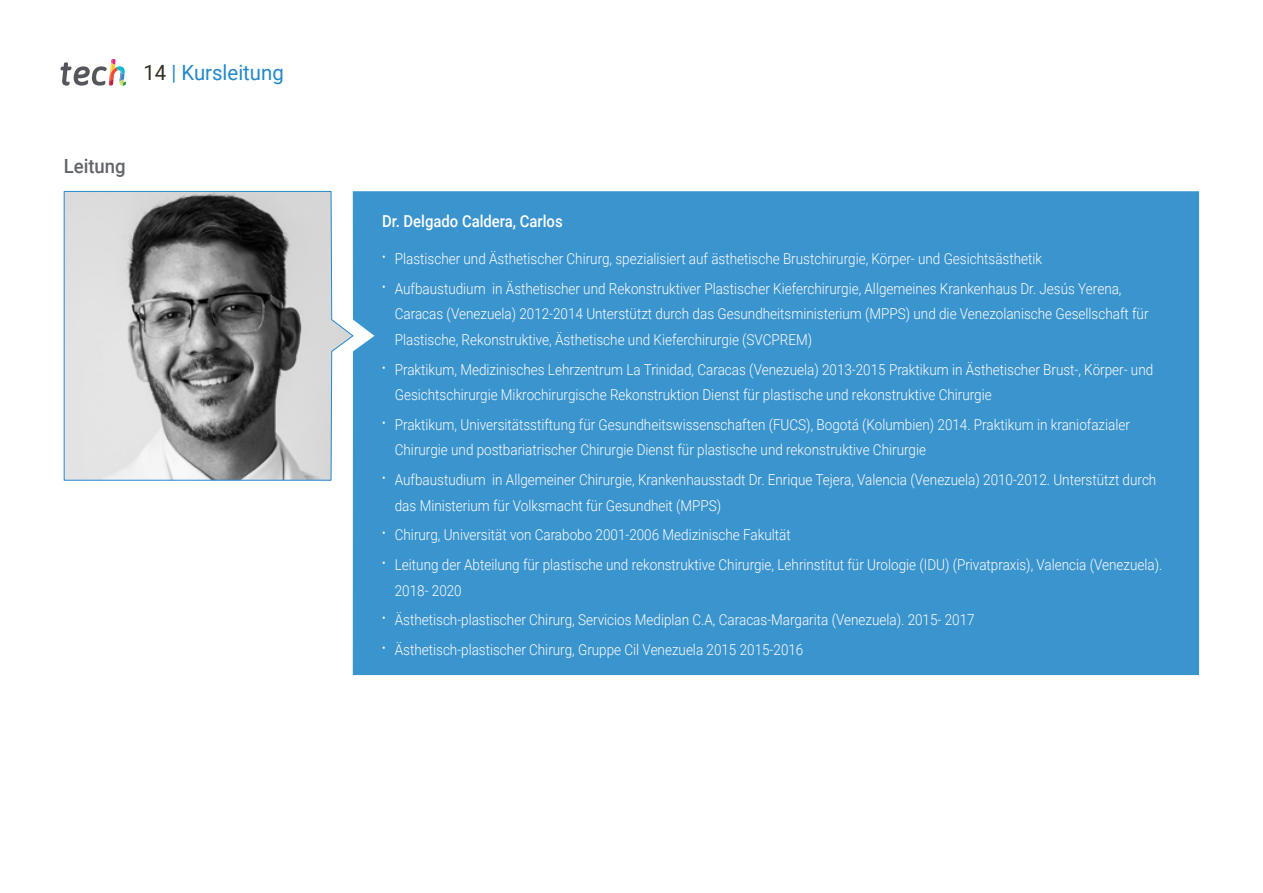
<style>
.page{position:relative;width:1263px;height:893px;background:#fff}
.page>*{position:absolute;margin:0;border:0;box-sizing:border-box;transform-origin:0 0}
.t1{font:21px "Roboto";color:#2488c9}
.t2{font:500 19.5px "Roboto";color:#61646a;scale:.95 1}
.t3{font:500 16.5px "Roboto";color:#fff;scale:.9 1}
.t4{font:300 15px/25.5px "Roboto";color:#fff;scale:.9 1}
.s1{color:#312e20}
</style>
<div class="page">
<svg style="left:61px;top:59px;width:65px;height:27px"></svg>
<div style="left:353px;top:191px;width:846px;height:484px;background:#3a94ce"></div>
<svg style="left:64px;top:191px;width:290px;height:290px;background:#a6a8a8"></svg>
<h1 class="t1" style="left:144px;top:57px;width:142px"><span class="s1">14</span> | Kursleitung</h1>
<h2 class="t2" style="left:64px;top:152px;width:67px">Leitung</h2>
<p class="t3" style="left:382px;top:210px;width:202px">Dr. Delgado Caldera, Carlos</p>
<p class="t4" style="left:382px;top:246px;width:735px"><sup>•</sup> Plastischer und Ästhetischer Chirurg, spezialisiert auf ästhetische Brustchirurgie, Körper- und Gesichtsästhetik</p>
<p class="t4" style="left:395px;top:275px;width:839px;text-indent:-13px"><sup>•</sup> Aufbaustudium in Ästhetischer und Rekonstruktiver Plastischer Kieferchirurgie, Allgemeines Krankenhaus Dr. Jesús Yerena,<br>Caracas (Venezuela) 2012-2014 Unterstützt durch das Gesundheitsministerium (MPPS) und die Venezolanische Gesellschaft für<br>Plastische, Rekonstruktive, Ästhetische und Kieferchirurgie (SVCPREM)</p>
<p class="t4" style="left:395px;top:356px;width:844px;text-indent:-13px"><sup>•</sup> Praktikum, Medizinisches Lehrzentrum La Trinidad, Caracas (Venezuela) 2013-2015 Praktikum in Ästhetischer Brust-, Körper- und<br>Gesichtschirurgie Mikrochirurgische Rekonstruktion Dienst für plastische und rekonstruktive Chirurgie</p>
<p class="t4" style="left:395px;top:411px;width:818px;text-indent:-13px"><sup>•</sup> Praktikum, Universitätsstiftung für Gesundheitswissenschaften (FUCS), Bogotá (Kolumbien) 2014. Praktikum in kraniofazialer<br>Chirurgie und postbariatrischer Chirurgie Dienst für plastische und rekonstruktive Chirurgie</p>
<p class="t4" style="left:395px;top:467px;width:848px;text-indent:-13px"><sup>•</sup> Aufbaustudium in Allgemeiner Chirurgie, Krankenhausstadt Dr. Enrique Tejera, Valencia (Venezuela) 2010-2012. Unterstützt durch das Ministerium für Volksmacht für Gesundheit (MPPS)</p>
<p class="t4" style="left:382px;top:522px;width:456px"><sup>•</sup> Chirurg, Universität von Carabobo 2001-2006 Medizinische Fakultät</p>
<p class="t4" style="left:395px;top:552px;width:854px;text-indent:-13px"><sup>•</sup> Leitung der Abteilung für plastische und rekonstruktive Chirurgie, Lehrinstitut für Urologie (IDU) (Privatpraxis), Valencia (Venezuela).<br>2018- 2020</p>
<p class="t4" style="left:382px;top:607px;width:660px"><sup>•</sup> Ästhetisch-plastischer Chirurg, Servicios Mediplan C.A, Caracas-Margarita (Venezuela). 2015- 2017</p>
<p class="t4" style="left:382px;top:637px;width:470px"><sup>•</sup> Ästhetisch-plastischer Chirurg, Gruppe Cil Venezuela 2015 2015-2016</p>
</div>
